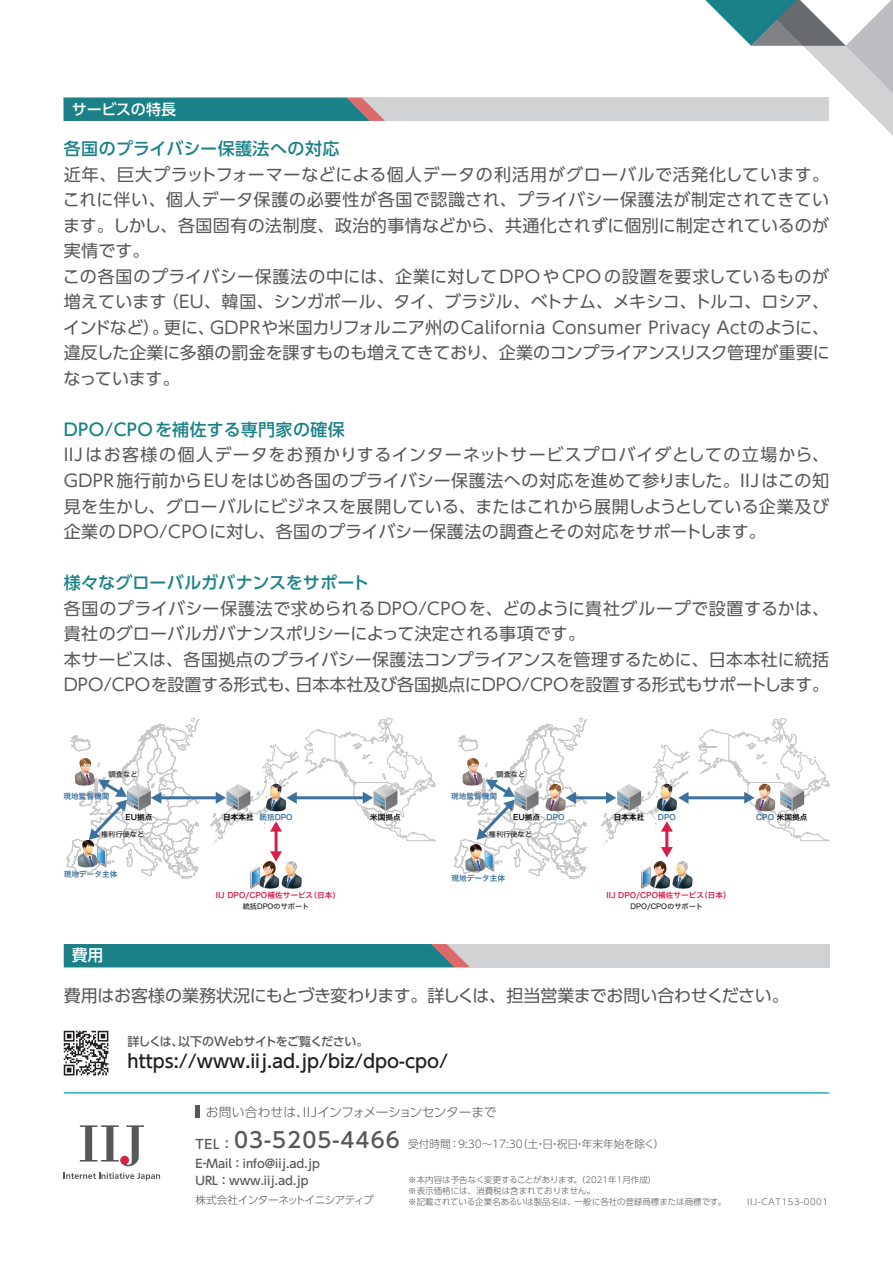
<style>
.page{position:relative;width:893px;height:1263px;background:#fff}
.page>*{position:absolute;margin:0;border:0;box-sizing:border-box;transform-origin:0 0}
.t1{font:500 21.3px "UD Shin Go Pro";letter-spacing:.05em;color:#57585a}
.t2{font:500 18px "UD Shin Go Pro";color:#231f20}
.t3{font:16.95px/25.5px "UD Shin Go Pro";letter-spacing:.005em;color:#57585a}
.t4{font:500 16.95px "UD Shin Go Pro";letter-spacing:.015em;color:#1a8188}
.t5{font:16.95px "UD Shin Go Pro";letter-spacing:-.02em;color:#57585a}
.t6{font:500 15.9px "UD Shin Go Pro";color:#fff}
.t7{font:500 15px "UD Shin Go Pro";letter-spacing:-.005em;color:#fff}
.t8{font:300 12.75px "UD Shin Go Pro";letter-spacing:-.01em;color:#57585a}
.t9{font:500 12px "UD Shin Go Pro";letter-spacing:-.025em;color:#57585a}
.t10{font:500 11.7px/17px "UD Shin Go Pro";color:#57585a}
.t11{font:300 10.65px "UD Shin Go Pro";color:#57585a}
.t12{font:300 10.65px "UD Shin Go Pro";letter-spacing:-.055em;color:#57585a}
.t13{font:300 8.55px/10.6px "UD Shin Go Pro";color:#57585a}
.t14{font:300 8.55px "UD Shin Go Pro";letter-spacing:.075em;color:#57585a}
.t15{font:7.65px "Hira Kaku Pro W6";color:#d91e47}
.t16{font:7.65px "Hira Kaku Pro W6";color:#3d729f}
.t17{font:7.65px "Hira Kaku Pro W6";color:#030303}
.t18{font:7.2px "Hira Kaku Std N W5";color:#231f20}
.s1{color:#030303}
.s2{color:#3d729f}
.s3{font-size:12.75px}
</style>
<div class="page">
<hr style="left:196px;top:1106px;width:4px;height:12px;background:#57585a">
<svg style="left:64px;top:1172px;width:96px;height:9px"></svg>
<svg style="left:80px;top:1125px;width:64px;height:41px"></svg>
<hr style="left:64px;top:1092px;width:765px;height:2px;background:#2aafb7">
<svg style="left:64px;top:1031px;width:44px;height:44px"></svg>
<div style="left:64px;top:944px;width:765px;height:23px;background:#d1d2d4"></div>
<svg style="left:64px;top:944px;width:406px;height:23px;background:#268288"></svg>
<svg style="left:689px;top:0;width:204px;height:136px"></svg>
<div style="left:64px;top:98px;width:765px;height:23px;background:#d1d2d4"></div>
<svg style="left:64px;top:98px;width:321px;height:23px;background:#2a8289"></svg>
<hr style="left:160px;top:796px;width:57px;height:3px;background:#3d729f">
<svg style="left:210px;top:718px;width:226px;height:171px"></svg>
<svg style="left:66px;top:718px;width:134px;height:161px"></svg>
<hr style="left:574px;top:796px;width:34px;height:3px;background:#3d729f">
<svg style="left:600px;top:718px;width:230px;height:171px"></svg>
<svg style="left:454px;top:718px;width:134px;height:161px"></svg>
<p class="t7" style="left:72px;top:97px;width:106px">サービスの特長</p>
<p class="t4" style="left:64px;top:135px;width:277px">各国のプライバシー保護法への対応</p>
<p class="t3" style="left:63px;top:161px;width:768px">近年、巨大プラットフォーマーなどによる個人データの利活用がグローバルで活発化しています。これに伴い、個人データ保護の必要性が各国で認識され、プライバシー保護法が制定されてきています。しかし、各国固有の法制度、政治的事情などから、共通化されずに個別に制定されているのが実情です。<br>この各国のプライバシー保護法の中には、企業に対してDPOやCPOの設置を要求しているものが増えています（EU、韓国、シンガポール、タイ、ブラジル、ベトナム、メキシコ、トルコ、ロシア、インドなど）。更に、GDPRや米国カリフォルニア州のCalifornia Consumer Privacy Actのように、違反した企業に多額の罰金を課すものも増えてきており、企業のコンプライアンスリスク管理が重要になっています。</p>
<p class="t4" style="left:64px;top:416px;width:283px">DPO/CPOを補佐する専門家の確保</p>
<p class="t3" style="left:64px;top:442px;width:767px;text-align:justify">IIJはお客様の個人データをお預かりするインターネットサービスプロバイダとしての立場から、GDPR施行前からEUをはじめ各国のプライバシー保護法への対応を進めて参りました。IIJはこの知見を生かし、グローバルにビジネスを展開している、またはこれから展開しようとしている企業及び企業のDPO/CPOに対し、各国のプライバシー保護法の調査とその対応をサポートします。</p>
<p class="t4" style="left:64px;top:569px;width:307px">様々なグローバルガバナンスをサポート</p>
<p class="t3" style="left:64px;top:595px;width:767px">各国のプライバシー保護法で求められるDPO/CPOを、どのように貴社グループで設置するかは、貴社のグローバルガバナンスポリシーによって決定される事項です。<br>本サービスは、各国拠点のプライバシー保護法コンプライアンスを管理するために、日本本社に統括DPO/CPOを設置する形式も、日本本社及び各国拠点にDPO/CPOを設置する形式もサポートします。</p>
<p class="t18" style="left:109px;top:768px;width:30px">調査など</p>
<p class="t18" style="left:496px;top:768px;width:30px">調査など</p>
<p class="t16" style="left:63px;top:789px;width:47px">現地監督機関</p>
<p class="t16" style="left:451px;top:789px;width:47px">現地監督機関</p>
<p class="t17" style="left:125px;top:810px;width:28px">EU拠点</p>
<p class="t16" style="left:223px;top:810px;width:71px"><span class="s1">日本本社</span> 統括DPO</p>
<p class="t17" style="left:370px;top:810px;width:32px">米国拠点</p>
<p class="t18" style="left:101px;top:829px;width:45px">権利行使など</p>
<p class="t17" style="left:513px;top:810px;width:53px">EU拠点 <span class="s2">DPO</span></p>
<p class="t17" style="left:614px;top:810px;width:32px">日本本社</p>
<p class="t16" style="left:658px;top:810px;width:20px">DPO</p>
<p class="t17" style="left:756px;top:810px;width:53px"><span class="s2">CPO</span> 米国拠点</p>
<p class="t18" style="left:489px;top:829px;width:45px">権利行使など</p>
<p class="t16" style="left:64px;top:867px;width:55px">現地データ主体</p>
<p class="t16" style="left:451px;top:871px;width:55px">現地データ主体</p>
<p class="t15" style="left:216px;top:888px;width:126px">IIJ DPO/CPO補佐サービス（日本）</p>
<p class="t15" style="left:607px;top:888px;width:126px">IIJ DPO/CPO補佐サービス（日本）</p>
<p class="t18" style="left:243px;top:900px;width:68px">統括DPOのサポート</p>
<p class="t18" style="left:631px;top:900px;width:74px">DPO/CPOのサポート</p>
<p class="t6" style="left:72px;top:942px;width:33px">費用</p>
<p class="t5" style="left:64px;top:981px;width:726px">費用はお客様の業務状況にもとづき変わります。詳しくは、担当営業までお問い合わせください。</p>
<p class="t9" style="left:128px;top:1032px;width:242px">詳しくは、以下のWebサイトをご覧ください。</p>
<p class="t2" style="left:128px;top:1047px;width:322px">https://www.iij.ad.jp/biz/dpo-cpo/</p>
<p class="t8" style="left:206px;top:1102px;width:292px">お問い合わせは、IIJインフォメーションセンターまで</p>
<p class="t1" style="left:196px;top:1122px;width:206px"><span class="s3">TEL ：</span> 03-5205-4466</p>
<p class="t11" style="left:408px;top:1135px;width:258px">受付時間 ：9:30～17:30（土・日・祝日・年末年始を除く）</p>
<p class="t10" style="left:196px;top:1155px;width:126px">E-Mail : info@iij.ad.jp<br>URL : www.iij.ad.jp</p>
<p class="t12" style="left:196px;top:1191px;width:180px">株式会社インターネットイニシアティブ</p>
<p class="t13" style="left:408px;top:1174px;width:319px">※本内容は予告なく変更することがあります。（2021年1月作成）<br>※表示価格には、消費税は含まれておりません。<br>※記載されている企業名あるいは製品名は、一般に各社の登録商標または商標です。</p>
<p class="t14" style="left:747px;top:1194px;width:82px">IIJ-CAT153-0001</p>
</div>
